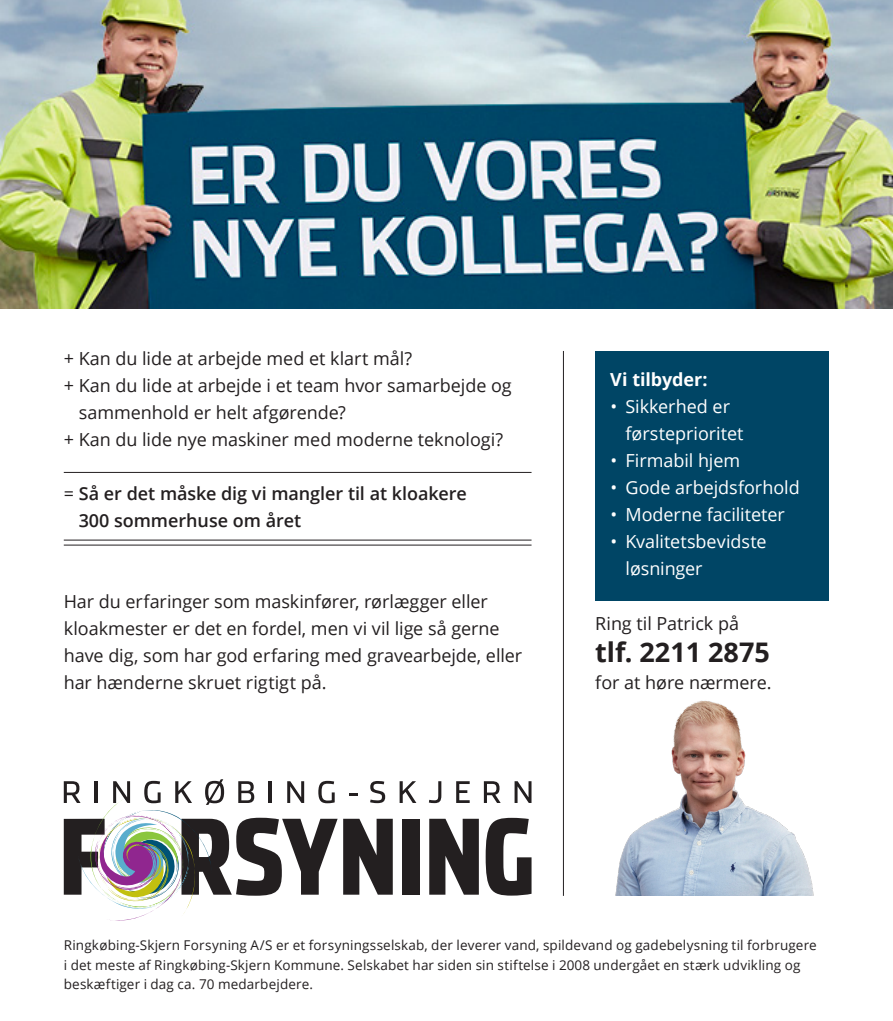
<style>
.page{position:relative;width:893px;height:1021px;background:#fff}
.page>*{position:absolute;margin:0;border:0;box-sizing:border-box;transform-origin:0 0}
.t1{font:700 27px "Open Sans";color:#231f20}
.t2{font:18px/27px "Open Sans";letter-spacing:-.005em;color:#231f20}
.t3{font:18px/27px "Open Sans";letter-spacing:-.005em;color:#fff}
.t4{font:600 18px/27px "Open Sans";color:#231f20}
.t5{font:700 18px "Open Sans";letter-spacing:-.005em;color:#fff}
.t6{font:13.5px/19.5px "Open Sans";letter-spacing:.01em;color:#231f20}
.s1{font-weight:400}
</style>
<div class="page">
<img style="left:0;top:0;width:893px;height:308px">
<hr style="left:64px;top:472px;width:467px;height:1px;background:#231f20">
<hr style="left:64px;top:539px;width:467px;height:1px;background:#231f20">
<hr style="left:64px;top:544px;width:467px;height:1px;background:#231f20">
<div style="left:595px;top:351px;width:234px;height:60px;background:#004565"></div>
<div style="left:595px;top:378px;width:234px;height:87px;background:#004565"></div>
<div style="left:595px;top:459px;width:234px;height:60px;background:#004565"></div>
<div style="left:595px;top:513px;width:234px;height:87px;background:#004565"></div>
<img style="left:615px;top:700px;width:199px;height:195px">
<div style="left:402px;top:818px;width:18px;height:76px;background:#231f20"></div>
<svg style="left:429px;top:818px;width:50px;height:76px"></svg>
<svg style="left:486px;top:817px;width:45px;height:78px"></svg>
<svg style="left:64px;top:779px;width:329px;height:141px"></svg>
<svg style="left:400px;top:781px;width:16px;height:22px"></svg>
<svg style="left:429px;top:781px;width:12px;height:22px"></svg>
<svg style="left:456px;top:781px;width:14px;height:22px"></svg>
<svg style="left:484px;top:781px;width:17px;height:22px"></svg>
<svg style="left:515px;top:781px;width:16px;height:22px"></svg>
<hr style="left:563px;top:351px;width:1px;height:544px;background:#231f20">
<p class="t2" style="left:64px;top:344px;width:350px">+ Kan du lide at arbejde med et klart mål?</p>
<p class="t2" style="left:79px;top:371px;width:435px;text-indent:-15px">+ Kan du lide at arbejde i et team hvor samarbejde og sammenhold er helt afgørende?</p>
<p class="t2" style="left:64px;top:425px;width:441px">+ Kan du lide nye maskiner med moderne teknologi?</p>
<p class="t4" style="left:79px;top:479px;width:390px;text-indent:-15px"><span class="s1">=</span> Så er det måske dig vi mangler til at kloakere<br>300 sommerhuse om året</p>
<p class="t2" style="left:64px;top:587px;width:460px">Har du erfaringer som maskinfører, rørlægger eller kloakmester er det en fordel, men vi vil lige så gerne have dig, som har god erfaring med gravearbejde, eller har hænderne skruet rigtigt på.</p>
<p class="t5" style="left:610px;top:366px;width:99px">Vi tilbyder:</p>
<p class="t3" style="left:625px;top:392px;width:120px;text-indent:-15px">• Sikkerhed er førsteprioritet</p>
<p class="t3" style="left:611px;top:446px;width:131px">• Firmabil hjem</p>
<p class="t3" style="left:611px;top:473px;width:191px">• Gode arbejdsforhold</p>
<p class="t3" style="left:611px;top:500px;width:176px">• Moderne faciliteter</p>
<p class="t3" style="left:625px;top:527px;width:143px;text-indent:-15px">• Kvalitetsbevidste løsninger</p>
<p class="t2" style="left:595px;top:609px;width:145px">Ring til Patrick på</p>
<p class="t1" style="left:595px;top:632px;width:176px">tlf. 2211 2875</p>
<p class="t2" style="left:595px;top:668px;width:178px">for at høre nærmere.</p>
<p class="t6" style="left:64px;top:935px;width:754px">Ringkøbing-Skjern Forsyning A/S er et forsyningsselskab, der leverer vand, spildevand og gadebelysning til forbrugere i det meste af Ringkøbing-Skjern Kommune. Selskabet har siden sin stiftelse i 2008 undergået en stærk udvikling og beskæftiger i dag ca. 70 medarbejdere.</p>
</div>
